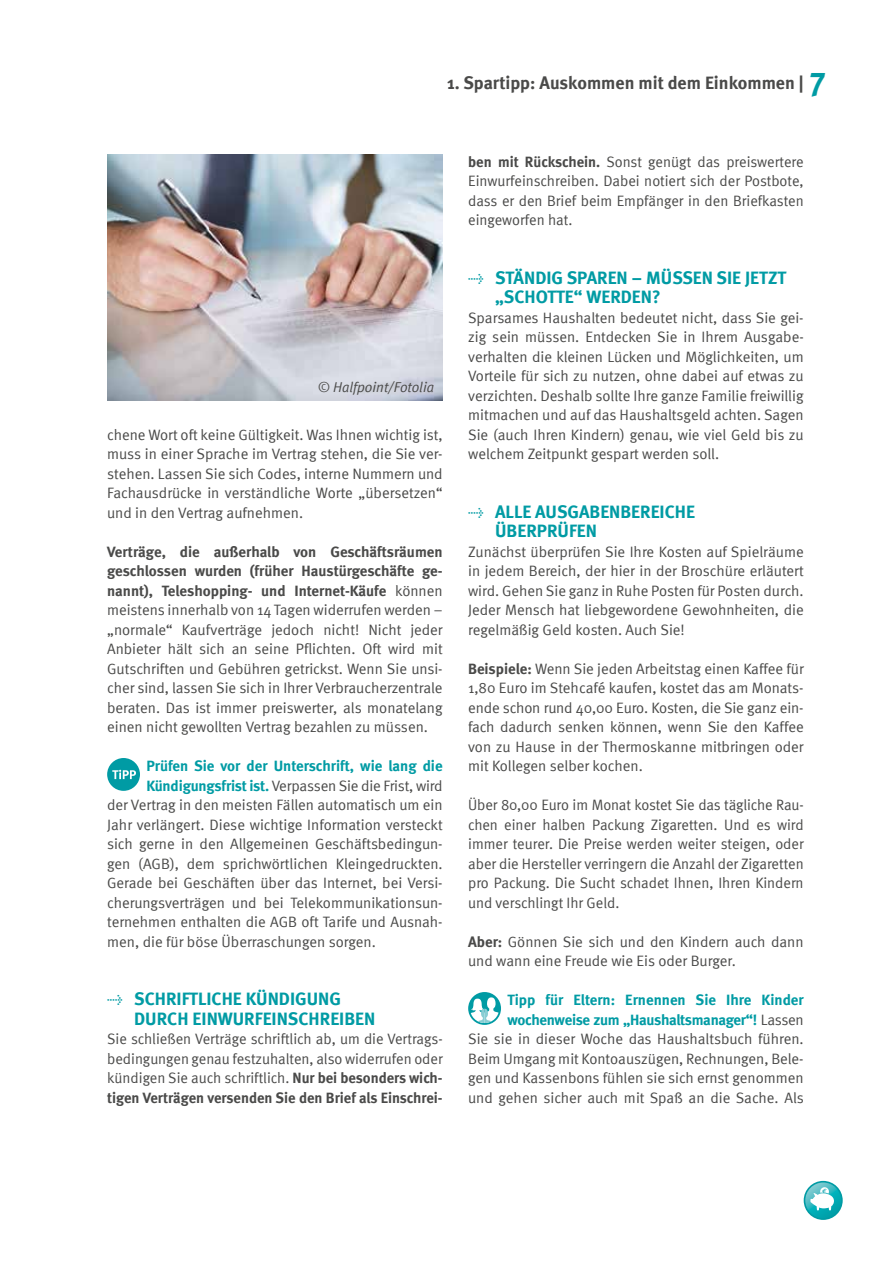
<style>
.page{position:relative;width:893px;height:1263px;background:#fff}
.page>*{position:absolute;margin:0;border:0;box-sizing:border-box;transform-origin:0 0}
.t1{font:700 18px/19.5px "Meta";color:#009ba4}
.t2{font:700 18px "Meta";color:#4a4a49}
.t3{font:15px/19.5px "Meta Normal";color:#4a4a49;text-align:justify}
.t4{font:700 15px/19.5px "Meta";color:#4a4a49}
.t5{font:700 15px/19.5px "Meta";letter-spacing:-.02em;color:#009ba4}
.t6{font:700 15px "Meta";color:#009ba4}
.t7{font:italic 14.25px "Meta Normal";color:#4a4a49}
.s1{font-size:33px;color:#009ba4}
.s2{font-family:"Meta Normal";font-weight:400}
.s3{font-family:"Meta";font-weight:700;color:#009ba4}
.s4{font-family:"Meta Normal Italic Expert";font-weight:400}
.s5{font-family:"Meta";font-weight:700}
.s6{font-family:"Meta Normal";font-weight:400;color:#4a4a49}
</style>
<div class="page">
<div style="left:107px;top:758px;width:33px;height:33px;background:#009ba4;border-radius:50%"></div>
<svg style="left:112px;top:770px;width:24px;height:9px"></svg>
<div style="left:468px;top:992px;width:33px;height:33px;background:#009ba4;border-radius:50%"></div>
<svg style="left:470px;top:997px;width:29px;height:26px"></svg>
<svg style="left:804px;top:1181px;width:39px;height:39px"></svg>
<img style="left:107px;top:154px;width:336px;height:247px">
<p class="t2" style="left:447px;top:72px;width:380px">1. Spartipp: Auskommen mit dem Einkommen | <span class="s1">7</span></p>
<p class="t7" style="left:317px;top:379px;width:118px">© Halfpoint/Fotolia</p>
<p class="t3" style="left:107px;top:425px;width:337px">chene Wort oft keine Gültigkeit. Was Ihnen wichtig ist, muss in einer Sprache im Vertrag stehen, die Sie ver&shy;stehen. Lassen Sie sich Codes, interne Nummern und Fachausdrücke in verständliche Worte „übersetzen“ und in den Vertrag aufnehmen.</p>
<p class="t4" style="left:107px;top:542px;width:337px">Verträge, die außerhalb von Geschäftsräumen geschlossen wurden (früher Haustürgeschäfte ge-- nannt), Teleshopping- und Internet-Käufe <span class="s2">können</span></p>
<p class="t3" style="left:107px;top:600px;width:337px">meistens innerhalb von 14 Tagen widerrufen werden – „normale“ Kaufverträge jedoch nicht! Nicht jeder Anbieter hält sich an seine Pflichten. Oft wird mit Gutschriften und Gebühren getrickst. Wenn Sie unsi&shy;cher sind, lassen Sie sich in Ihrer Verbraucherzentrale beraten. Das ist immer preiswerter, als monatelang einen nicht gewollten Vertrag bezahlen zu müssen.</p>
<p class="t6" style="left:146px;top:757px;width:298px">Prüfen Sie vor der Unterschrift, wie lang die</p>
<p class="t3" style="left:107px;top:776px;width:337px;text-indent:39px"><span class="s3">Kündigungsfrist ist.</span> Verpassen Sie die Frist, wird der Vertrag in den meisten Fällen automatisch um ein Jahr verlängert. Diese wichtige Information versteckt sich gerne in den Allgemeinen Geschäftsbedingun&shy;gen (AGB), dem sprichwörtlichen Kleingedruckten.<br>Gerade bei Geschäften über das Internet, bei Versi&shy;cherungsverträgen und bei Telekommunikationsun&shy;ternehmen enthalten die AGB oft Tarife und Ausnah&shy;men, die für böse Überraschungen sorgen.</p>
<p class="t1" style="left:134px;top:989px;width:243px;text-indent:-27px"><span class="s4">t</span> SCHRIFTLICHE KÜNDIGUNG<br>DURCH EINWURFEINSCHREIBEN</p>
<p class="t3" style="left:107px;top:1029px;width:337px">Sie schließen Verträge schriftlich ab, um die Vertrags&shy;bedingungen genau festzuhalten, also widerrufen oder kündigen Sie auch schriftlich. <span class="s5">Nur bei besonders wich-</span></p>
<p class="t4" style="left:107px;top:1088px;width:337px">tigen Verträgen versenden Sie den Brief als Einschrei-</p>
<p class="t3" style="left:468px;top:152px;width:337px"><span class="s5">ben mit Rückschein.</span> Sonst genügt das preiswertere Einwurfeinschreiben. Dabei notiert sich der Postbote, dass er den Brief beim Empfänger in den Briefkasten eingeworfen hat.</p>
<p class="t1" style="left:495px;top:268px;width:293px;text-indent:-27px"><span class="s4">t</span> STÄNDIG SPAREN – MÜSSEN SIE JETZT „SCHOTTE“ WERDEN?</p>
<p class="t3" style="left:468px;top:308px;width:337px">Sparsames Haushalten bedeutet nicht, dass Sie gei&shy;zig sein müssen. Entdecken Sie in Ihrem Ausgabe&shy;verhalten die kleinen Lücken und Möglichkeiten, um Vorteile für sich zu nutzen, ohne dabei auf etwas zu verzichten. Deshalb sollte Ihre ganze Familie freiwillig mitmachen und auf das Haushaltsgeld achten. Sagen Sie (auch Ihren Kindern) genau, wie viel Geld bis zu welchem Zeitpunkt gespart werden soll.</p>
<p class="t1" style="left:495px;top:502px;width:201px;text-indent:-27px"><span class="s4">t</span> ALLE AUSGABENBEREICHE<br>ÜBERPRÜFEN</p>
<p class="t3" style="left:468px;top:542px;width:337px">Zunächst überprüfen Sie Ihre Kosten auf Spielräume in jedem Bereich, der hier in der Broschüre erläutert wird. Gehen Sie ganz in Ruhe Posten für Posten durch.<br>Jeder Mensch hat liebgewordene Gewohnheiten, die regelmäßig Geld kosten. Auch Sie!</p>
<p class="t3" style="left:468px;top:659px;width:337px"><span class="s5">Beispiele:</span> Wenn Sie jeden Arbeitstag einen Kaffee für 1,80 Euro im Stehcafé kaufen, kostet das am Monats&shy;ende schon rund 40,00 Euro. Kosten, die Sie ganz ein&shy;fach dadurch senken können, wenn Sie den Kaffee von zu Hause in der Thermoskanne mitbringen oder mit Kollegen selber kochen.</p>
<p class="t3" style="left:468px;top:795px;width:337px">Über 80,00 Euro im Monat kostet Sie das tägliche Rau&shy;chen einer halben Packung Zigaretten. Und es wird immer teurer. Die Preise werden weiter steigen, oder aber die Hersteller verringern die Anzahl der Zigaretten pro Packung. Die Sucht schadet Ihnen, Ihren Kindern und verschlingt Ihr Geld.</p>
<p class="t3" style="left:468px;top:932px;width:337px"><span class="s5">Aber:</span> Gönnen Sie sich und den Kindern auch dann und wann eine Freude wie Eis oder Burger.</p>
<p class="t5" style="left:507px;top:990px;width:298px">Tipp für Eltern: Ernennen Sie Ihre Kinder wochenweise zum „Haushaltsmanager“! <span class="s6">Lassen</span></p>
<p class="t3" style="left:468px;top:1029px;width:337px">Sie sie in dieser Woche das Haushaltsbuch führen.<br>Beim Umgang mit Kontoauszügen, Rechnungen, Bele&shy;gen und Kassenbons fühlen sie sich ernst genommen und gehen sicher auch mit Spaß an die Sache. Als</p>
</div>
